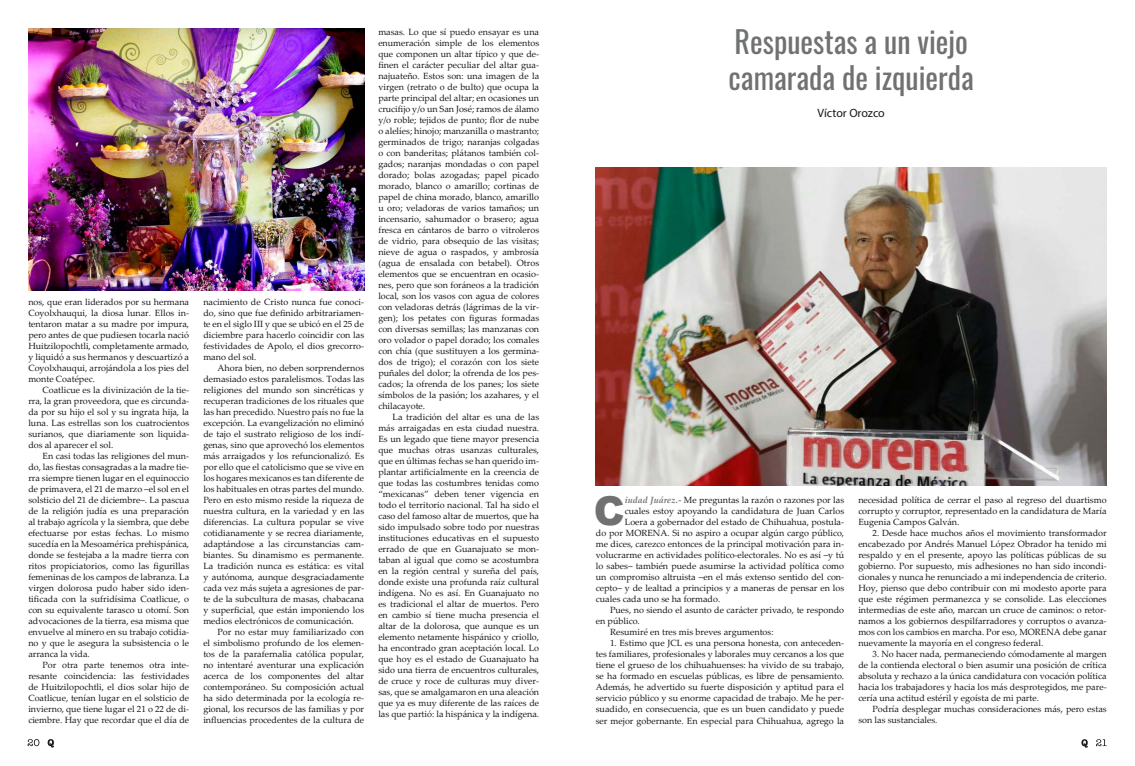
<style>
.page{position:relative;width:1135px;height:766px;background:#fff}
.page>*{position:absolute;margin:0;border:0;box-sizing:border-box;transform-origin:0 0}
.t1{font:900 39.7px "Arial";color:#707172}
.t2{font:30px/36px "Oswald";color:#707172}
.t3{font:12px "Myriad Pro";letter-spacing:-.005em;color:#1a171c}
.t4{font:9px/11px "Palatino Linotype";color:#1a171c;text-align:justify}
.s1{font-weight:700;font-style:italic;color:#707172}
</style>
<div class="page">
<svg style="left:1081px;top:739px;width:26px;height:8px"></svg>
<svg style="left:28px;top:739px;width:26px;height:8px"></svg>
<img style="left:28px;top:28px;width:336px;height:262px">
<img style="left:596px;top:168px;width:511px;height:318px">
<p class="t4" style="left:28px;top:296px;width:162px">nos, que eran liderados por su hermana Coyolxhauqui, la diosa lunar. Ellos in&shy;tentaron matar a su madre por impura, pero antes de que pudiesen tocarla nació Huitzilopochtli, completamente armado, y liquidó a sus hermanos y descuartizó a Coyolxhauqui, arrojándola a los pies del monte Coatépec.</p>
<p class="t4" style="left:28px;top:384px;width:162px;text-indent:14px">Coatlicue es la divinización de la tie&shy;rra, la gran proveedora, que es circunda&shy;da por su hijo el sol y su ingrata hija, la luna. Las estrellas son los cuatrocientos surianos, que diariamente son liquida&shy;dos al aparecer el sol.</p>
<p class="t4" style="left:28px;top:450px;width:162px;text-indent:14px">En casi todas las religiones del mun&shy;do, las fiestas consagradas a la madre tie&shy;rra siempre tienen lugar en el equinoccio de primavera, el 21 de marzo –el sol en el solsticio del 21 de diciembre–. La pascua de la religión judía es una preparación al trabajo agrícola y la siembra, que debe efectuarse por estas fechas. Lo mismo sucedía en la Mesoamérica prehispánica, donde se festejaba a la madre tierra con ritos propiciatorios, como las figurillas femeninas de los campos de labranza. La virgen dolorosa pudo haber sido iden&shy;tificada con la sufridísima Coatlicue, o con su equivalente tarasco u otomí. Son advocaciones de la tierra, esa misma que envuelve al minero en su trabajo cotidia&shy;no y que le asegura la subsistencia o le arranca la vida.</p>
<p class="t4" style="left:28px;top:659px;width:162px;text-indent:14px">Por otra parte tenemos otra inte&shy;resante coincidencia: las festividades de Huitzilopochtli, el dios solar hijo de Coatlicue, tenían lugar en el solsticio de invierno, que tiene lugar el 21 o 22 de di&shy;ciembre. Hay que recordar que el día de</p>
<p class="t4" style="left:203px;top:296px;width:162px">nacimiento de Cristo nunca fue conoci&shy;do, sino que fue definido arbitrariamen&shy;te en el siglo III y que se ubicó en el 25 de diciembre para hacerlo coincidir con las festividades de Apolo, el dios grecorro&shy;mano del sol.</p>
<p class="t4" style="left:203px;top:362px;width:162px;text-indent:14px">Ahora bien, no deben sorprendernos demasiado estos paralelismos. Todas las religiones del mundo son sincréticas y recuperan tradiciones de los rituales que las han precedido. Nuestro país no fue la excepción. La evangelización no eliminó de tajo el sustrato religioso de los indí&shy;genas, sino que aprovechó los elementos más arraigados y los refuncionalizó. Es por ello que el catolicismo que se vive en los hogares mexicanos es tan diferente de los habituales en otras partes del mundo.<br>Pero en esto mismo reside la riqueza de nuestra cultura, en la variedad y en las diferencias. La cultura popular se vive cotidianamente y se recrea diariamente, adaptándose a las circunstancias cam&shy;biantes. Su dinamismo es permanente.<br>La tradición nunca es estática: es vital y autónoma, aunque desgraciadamente cada vez más sujeta a agresiones de par&shy;te de la subcultura de masas, chabacana y superficial, que están imponiendo los medios electrónicos de comunicación.</p>
<p class="t4" style="left:203px;top:626px;width:162px;text-indent:14px">Por no estar muy familiarizado con el simbolismo profundo de los elemen&shy;tos de la parafernalia católica popular, no intentaré aventurar una explicación acerca de los componentes del altar contemporáneo. Su composición actual ha sido determinada por la ecología re&shy;gional, los recursos de las familias y por influencias procedentes de la cultura de</p>
<p class="t4" style="left:378px;top:26px;width:162px">masas. Lo que sí puedo ensayar es una enumeración simple de los elementos que componen un altar típico y que de&shy;finen el carácter peculiar del altar gua&shy;najuateño. Estos son: una imagen de la virgen (retrato o de bulto) que ocupa la parte principal del altar; en ocasiones un crucifijo y/o un San José; ramos de álamo y/o roble; tejidos de punto; flor de nube o alelíes; hinojo; manzanilla o mastranto; germinados de trigo; naranjas colgadas o con banderitas; plátanos también col&shy;gados; naranjas mondadas o con papel dorado; bolas azogadas; papel picado morado, blanco o amarillo; cortinas de papel de china morado, blanco, amarillo u oro; veladoras de varios tamaños; un incensario, sahumador o brasero; agua fresca en cántaros de barro o vitroleros de vidrio, para obsequio de las visitas; nieve de agua o raspados, y ambrosía (agua de ensalada con betabel). Otros elementos que se encuentran en ocasio&shy;nes, pero que son foráneos a la tradición local, son los vasos con agua de colores con veladoras detrás (lágrimas de la vir&shy;gen); los petates con figuras formadas con diversas semillas; las manzanas con oro volador o papel dorado; los comales con chía (que sustituyen a los germina&shy;dos de trigo); el corazón con los siete puñales del dolor; la ofrenda de los pes&shy;cados; la ofrenda de los panes; los siete símbolos de la pasión; los azahares, y el chilacayote.</p>
<p class="t4" style="left:378px;top:411px;width:162px;text-indent:14px">La tradición del altar es una de las más arraigadas en esta ciudad nuestra.<br>Es un legado que tiene mayor presencia que muchas otras usanzas culturales, que en últimas fechas se han querido im&shy;plantar artificialmente en la creencia de que todas las costumbres tenidas como “mexicanas” deben tener vigencia en todo el territorio nacional. Tal ha sido el caso del famoso altar de muertos, que ha sido impulsado sobre todo por nuestras instituciones educativas en el supuesto errado de que en Guanajuato se mon&shy;taban al igual que como se acostumbra en la región central y sureña del país, donde existe una profunda raíz cultural indígena. No es así. En Guanajuato no es tradicional el altar de muertos. Pero en cambio sí tiene mucha presencia el altar de la dolorosa, que aunque es un elemento netamente hispánico y criollo, ha encontrado gran aceptación local. Lo que hoy es el estado de Guanajuato ha sido una tierra de encuentros culturales, de cruce y roce de culturas muy diver&shy;sas, que se amalgamaron en una aleación que ya es muy diferente de las raíces de las que partió: la hispánica y la indígena.</p>
<h2 class="t2" style="left:729px;top:20px;width:247px">Respuestas a un viejo camarada de izquierda</h2>
<h3 class="t3" style="left:818px;top:105px;width:69px">Víctor Orozco</h3>
<h1 class="t1" style="left:594px;top:482px;width:32px">C</h1>
<p class="t4" style="left:625px;top:494px;width:221px"><span class="s1">iudad Juárez.-</span> Me preguntas la razón o razones por las</p>
<p class="t4" style="left:625px;top:505px;width:221px">cuales estoy apoyando la candidatura de Juan Carlos</p>
<p class="t4" style="left:625px;top:516px;width:221px">Loera a gobernador del estado de Chihuahua, postula-</p>
<p class="t4" style="left:596px;top:527px;width:250px">do por MORENA. Si no aspiro a ocupar algún cargo público,</p>
<p class="t4" style="left:596px;top:538px;width:250px">me dices, carezco entonces de la principal motivación para in-</p>
<p class="t4" style="left:596px;top:549px;width:250px">volucrarme en actividades político-electorales. No es así –y tú</p>
<p class="t4" style="left:596px;top:560px;width:250px">lo sabes– también puede asumirse la actividad política como</p>
<p class="t4" style="left:596px;top:571px;width:250px">un compromiso altruista –en el más extenso sentido del con-</p>
<p class="t4" style="left:596px;top:582px;width:250px">cepto– y de lealtad a principios y a maneras de pensar en los</p>
<p class="t4" style="left:596px;top:593px;width:126px">cuales cada uno se ha formado.</p>
<p class="t4" style="left:610px;top:604px;width:236px">Pues, no siendo el asunto de carácter privado, te respondo</p>
<p class="t4" style="left:596px;top:615px;width:46px">en público.</p>
<p class="t4" style="left:610px;top:626px;width:165px">Resumiré en tres mis breves argumentos:</p>
<p class="t4" style="left:596px;top:637px;width:250px;text-indent:14px">1. Estimo que JCL es una persona honesta, con anteceden&shy;tes familiares, profesionales y laborales muy cercanos a los que tiene el grueso de los chihuahuenses: ha vivido de su trabajo, se ha formado en escuelas públicas, es libre de pensamiento.<br>Además, he advertido su fuerte disposición y aptitud para el servicio público y su enorme capacidad de trabajo. Me he per&shy;suadido, en consecuencia, que es un buen candidato y puede ser mejor gobernante. En especial para Chihuahua, agrego la</p>
<p class="t4" style="left:858px;top:494px;width:250px">necesidad política de cerrar el paso al regreso del duartismo corrupto y corruptor, representado en la candidatura de María Eugenia Campos Galván.</p>
<p class="t4" style="left:858px;top:527px;width:250px;text-indent:14px">2. Desde hace muchos años el movimiento transformador encabezado por Andrés Manuel López Obrador ha tenido mi respaldo y en el presente, apoyo las políticas públicas de su gobierno. Por supuesto, mis adhesiones no han sido incondi&shy;cionales y nunca he renunciado a mi independencia de criterio.<br>Hoy, pienso que debo contribuir con mi modesto aporte para que este régimen permanezca y se consolide. Las elecciones intermedias de este año, marcan un cruce de caminos: o retor&shy;namos a los gobiernos despilfarradores y corruptos o avanza&shy;mos con los cambios en marcha. Por eso, MORENA debe ganar nuevamente la mayoría en el congreso federal.</p>
<p class="t4" style="left:858px;top:648px;width:250px;text-indent:14px">3. No hacer nada, permaneciendo cómodamente al margen de la contienda electoral o bien asumir una posición de crítica absoluta y rechazo a la única candidatura con vocación política hacia los trabajadores y hacia los más desprotegidos, me pare&shy;cería una actitud estéril y egoísta de mi parte.</p>
<p class="t4" style="left:858px;top:703px;width:250px;text-indent:14px">Podría desplegar muchas consideraciones más, pero estas son las sustanciales.</p>
</div>
